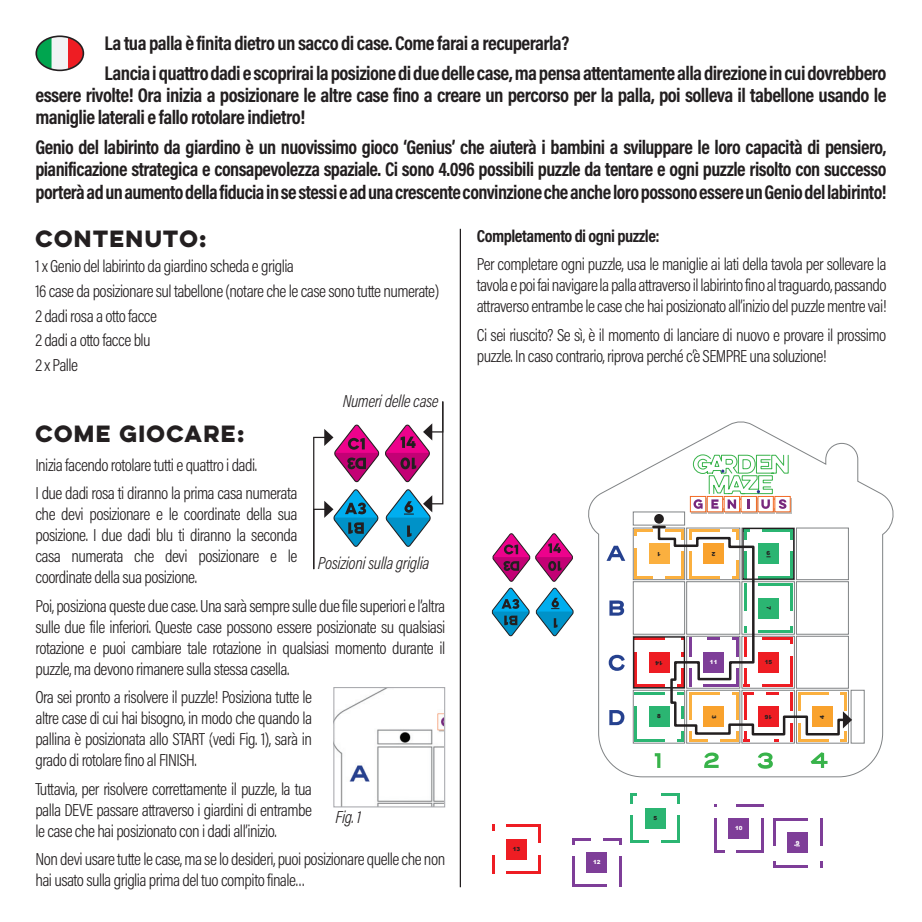
<style>
.page{position:relative;width:922px;height:922px;background:#fff}
.page>*{position:absolute;margin:0;border:0;box-sizing:border-box;transform-origin:0 0}
.t1{font:700 21px "Lulo Clean One";letter-spacing:-.16em;color:#231f20}
.t2{font:700 20px/22.2px "Acumin Pro Cond";letter-spacing:-.03em;color:#231f20}
.t3{font:300 17.5px/21px "Acumin Pro Cond";letter-spacing:-.03em;color:#231f20;text-align:justify}
.t4{font:italic 300 17.5px "Acumin Pro Cond";letter-spacing:-.02em;color:#231f20}
.t5{font:700 17.5px "Acumin Pro Cond";letter-spacing:-.03em;color:#231f20}
.t6{font:900 5.5px "Arial";color:#231f20}
.t7{font:900 5.5px "Arial";color:#fff}
</style>
<div class="page">
<hr style="left:459px;top:229px;width:2px;height:658px;background:#231f20">
<svg style="left:588px;top:421px;width:306px;height:356px"></svg>
<svg style="left:606px;top:545px;width:19px;height:15px"></svg>
<svg style="left:609px;top:600px;width:15px;height:15px"></svg>
<svg style="left:608px;top:654px;width:16px;height:16px"></svg>
<svg style="left:609px;top:709px;width:15px;height:16px"></svg>
<svg style="left:654px;top:753px;width:6px;height:14px"></svg>
<svg style="left:704px;top:752px;width:14px;height:15px"></svg>
<svg style="left:757px;top:752px;width:15px;height:16px"></svg>
<svg style="left:810px;top:752px;width:17px;height:15px"></svg>
<svg style="left:708px;top:509px;width:15px;height:4px"></svg>
<svg style="left:759px;top:509px;width:15px;height:4px"></svg>
<svg style="left:691px;top:508px;width:15px;height:5px"></svg>
<svg style="left:742px;top:508px;width:15px;height:5px"></svg>
<svg style="left:725px;top:509px;width:15px;height:4px"></svg>
<svg style="left:775px;top:498px;width:16px;height:15px"></svg>
<div style="left:712px;top:499px;width:31px;height:10px;background:#f37535"></div>
<div style="left:768px;top:499px;width:8px;height:10px;background:#f37738"></div>
<svg style="left:706px;top:508px;width:16px;height:4px"></svg>
<svg style="left:757px;top:508px;width:16px;height:4px"></svg>
<svg style="left:690px;top:496px;width:15px;height:16px"></svg>
<div style="left:740px;top:496px;width:16px;height:16px;background:#fff"></div>
<svg style="left:723px;top:508px;width:16px;height:4px"></svg>
<svg style="left:774px;top:496px;width:16px;height:16px"></svg>
<svg style="left:692px;top:454px;width:96px;height:54px"></svg>
<div style="left:634px;top:529px;width:49px;height:49px;background:#fff"></div>
<div style="left:648px;top:543px;width:21px;height:21px;background:#fbb03f"></div>
<hr style="left:634px;top:547px;width:2px;height:31px;background:#fbb03f">
<hr style="left:634px;top:575px;width:19px;height:3px;background:#fbb03f">
<div style="left:743px;top:691px;width:49px;height:50px;background:#fff"></div>
<div style="left:688px;top:691px;width:50px;height:50px;background:#fff"></div>
<hr style="left:719px;top:738px;width:19px;height:3px;background:#fbb03f">
<hr style="left:688px;top:738px;width:19px;height:3px;background:#fbb03f">
<svg style="left:735px;top:736px;width:15px;height:5px"></svg>
<div style="left:797px;top:691px;width:50px;height:50px;background:#fff"></div>
<hr style="left:797px;top:722px;width:3px;height:19px;background:#fbb03f">
<hr style="left:797px;top:738px;width:31px;height:3px;background:#fbb03f">
<hr style="left:844px;top:691px;width:3px;height:19px;background:#fbb03f">
<div style="left:634px;top:691px;width:49px;height:50px;background:#fff"></div>
<div style="left:648px;top:706px;width:21px;height:20px;background:#2bb572"></div>
<hr style="left:634px;top:706px;width:2px;height:35px;background:#2bb572">
<hr style="left:634px;top:738px;width:31px;height:3px;background:#2bb572">
<svg style="left:677px;top:736px;width:14px;height:5px"></svg>
<svg style="left:632px;top:635px;width:24px;height:59px"></svg>
<div style="left:654px;top:514px;width:9px;height:9px;background:#231f20;border-radius:50%"></div>
<svg style="left:656px;top:524px;width:190px;height:212px"></svg>
<svg style="left:840px;top:711px;width:11px;height:30px"></svg>
<svg style="left:634px;top:525px;width:57px;height:14px"></svg>
<div style="left:728px;top:818px;width:20px;height:20px;background:#7e3e98"></div>
<hr style="left:714px;top:818px;width:2px;height:34px;background:#7e3e98">
<hr style="left:736px;top:803px;width:27px;height:3px;background:#7e3e98">
<hr style="left:736px;top:850px;width:27px;height:2px;background:#7e3e98">
<svg style="left:716px;top:850px;width:8px;height:2px"></svg>
<hr style="left:760px;top:818px;width:3px;height:34px;background:#7e3e98">
<div style="left:586px;top:852px;width:21px;height:20px;background:#7e3e98"></div>
<hr style="left:602px;top:837px;width:19px;height:3px;background:#7e3e98">
<hr style="left:572px;top:837px;width:18px;height:3px;background:#7e3e98">
<svg style="left:618px;top:837px;width:3px;height:7px"></svg>
<hr style="left:572px;top:856px;width:2px;height:31px;background:#7e3e98">
<hr style="left:572px;top:884px;width:35px;height:3px;background:#7e3e98">
<hr style="left:618px;top:856px;width:3px;height:31px;background:#7e3e98">
<div style="left:506px;top:838px;width:20px;height:21px;background:#ee1d23"></div>
<hr style="left:538px;top:824px;width:3px;height:19px;background:#ee1d23">
<svg style="left:492px;top:824px;width:2px;height:6px"></svg>
<hr style="left:491px;top:854px;width:3px;height:19px;background:#ee1d23">
<hr style="left:506px;top:871px;width:35px;height:2px;background:#ee1d23">
<hr style="left:506px;top:824px;width:35px;height:2px;background:#ee1d23">
<hr style="left:538px;top:854px;width:3px;height:19px;background:#ee1d23">
<div style="left:645px;top:807px;width:20px;height:21px;background:#2bb572"></div>
<svg style="left:677px;top:796px;width:2px;height:7px"></svg>
<svg style="left:630px;top:793px;width:7px;height:10px"></svg>
<hr style="left:677px;top:815px;width:2px;height:27px;background:#2bb572">
<hr style="left:630px;top:815px;width:3px;height:27px;background:#2bb572">
<hr style="left:661px;top:793px;width:18px;height:3px;background:#2bb572">
<svg style="left:633px;top:840px;width:16px;height:2px"></svg>
<svg style="left:661px;top:840px;width:16px;height:2px"></svg>
<div style="left:787px;top:832px;width:20px;height:21px;background:#7e3e98"></div>
<hr style="left:772px;top:818px;width:35px;height:2px;background:#7e3e98">
<hr style="left:772px;top:818px;width:3px;height:27px;background:#7e3e98">
<hr style="left:819px;top:818px;width:3px;height:27px;background:#7e3e98">
<hr style="left:772px;top:864px;width:35px;height:3px;background:#7e3e98">
<svg style="left:820px;top:861px;width:2px;height:6px"></svg>
<svg style="left:491px;top:533px;width:83px;height:104px"></svg>
<svg style="left:313px;top:401px;width:131px;height:169px"></svg>
<img style="left:335px;top:688px;width:108px;height:117px">
<div style="left:333px;top:686px;width:112px;height:121px;border:1px solid #a8a9ad"></div>
<svg style="left:35px;top:35px;width:50px;height:37px"></svg>
<p class="t2" style="left:105px;top:28px;width:783px;line-height:29.5px">La tua palla è finita dietro un sacco di case. Come farai a recuperarla?<br>Lancia i quattro dadi e scoprirai la posizione di due delle case, ma pensa attentamente alla direzione in cui dovrebbero</p>
<p class="t2" style="left:35px;top:83px;width:852px">essere rivolte! Ora inizia a posizionare le altre case fino a creare un percorso per la palla, poi solleva il tabellone usando le maniglie laterali e fallo rotolare indietro!</p>
<p class="t2" style="left:35px;top:135px;width:852px;text-align:justify">Genio del labirinto da giardino è un nuovissimo gioco ‘Genius’ che aiuterà i bambini a sviluppare le loro capacità di pensiero, pianificazione strategica e consapevolezza spaziale. Ci sono 4.096 possibili puzzle da tentare e ogni puzzle risolto con successo porterà ad un aumento della fiducia in se stessi e ad una crescente convinzione che anche loro possono essere un Genio del labirinto!</p>
<p class="t1" style="left:35px;top:222px;width:177px">CONTENUTO:</p>
<p class="t3" style="left:35px;top:253px;width:405px;line-height:24.8px;text-align:left">1 x Genio del labirinto da giardino scheda e griglia<br>16 case da posizionare sul tabellone (notare che le case sono tutte numerate)<br>2 dadi rosa a otto facce<br>2 dadi a otto facce blu<br>2 x Palle</p>
<p class="t4" style="left:343px;top:390px;width:97px">Numeri delle case</p>
<p class="t1" style="left:35px;top:417px;width:215px">COME GIOCARE:</p>
<p class="t3" style="left:35px;top:450px;width:263px;line-height:28.5px">Inizia facendo rotolare tutti e quattro i dadi.<br>I due dadi rosa ti diranno la prima casa numerata</p>
<p class="t3" style="left:35px;top:503px;width:263px">che devi posizionare e le coordinate della sua posizione. I due dadi blu ti diranno la seconda casa numerata che devi posizionare e le coordinate della sua posizione.</p>
<p class="t3" style="left:35px;top:594px;width:411px">Poi, posiziona queste due case. Una sarà sempre sulle due file superiori e l’altra sulle due file inferiori. Queste case possono essere posizionate su qualsiasi rotazione e puoi cambiare tale rotazione in qualsiasi momento durante il puzzle, ma devono rimanere sulla stessa casella.</p>
<p class="t3" style="left:35px;top:686px;width:278px">Ora sei pronto a risolvere il puzzle! Posiziona tutte le altre case di cui hai bisogno, in modo che quando la pallina è posizionata allo START (vedi Fig. 1), sarà in grado di rotolare fino al FINISH.</p>
<p class="t3" style="left:35px;top:777px;width:278px">Tuttavia, per risolvere correttamente il puzzle, la tua palla DEVE passare attraverso i giardini di entrambe le case che hai posizionato con i dadi all’inizio.</p>
<p class="t3" style="left:35px;top:848px;width:411px">Non devi usare tutte le case, ma se lo desideri, puoi posizionare quelle che non hai usato sulla griglia prima del tuo compito finale…</p>
<p class="t4" style="left:317px;top:552px;width:113px">Posizioni sulla griglia</p>
<p class="t4" style="left:335px;top:805px;width:27px">Fig. 1</p>
<p class="t5" style="left:476px;top:224px;width:184px">Completamento di ogni puzzle:</p>
<p class="t3" style="left:476px;top:253px;width:411px">Per completare ogni puzzle, usa le maniglie ai lati della tavola per sollevare la tavola e poi fai navigare la palla attraverso il labirinto fino al traguardo, passando attraverso entrambe le case che hai posizionato all’inizio del puzzle mentre vai!</p>
<p class="t3" style="left:476px;top:324px;width:411px">Ci sei riuscito? Se sì, è il momento di lanciare di nuovo e provare il prossimo puzzle. In caso contrario, riprova perché c’è SEMPRE una soluzione!</p>
<p class="t6" style="left:660px;top:558px;width:5px;rotate:-180deg">1</p>
<p class="t6" style="left:715px;top:558px;width:5px;rotate:-180deg">2</p>
<p class="t6" style="left:766px;top:549px;width:5px">6</p>
<p class="t6" style="left:772px;top:606px;width:5px;rotate:90deg">7</p>
<p class="t6" style="left:662px;top:666px;width:9px;rotate:-180deg">14</p>
<p class="t6" style="left:764px;top:657px;width:9px">15</p>
<p class="t7" style="left:709px;top:657px;width:9px">11</p>
<p class="t6" style="left:512px;top:844px;width:9px">13</p>
<p class="t7" style="left:593px;top:857px;width:9px">12</p>
<p class="t6" style="left:657px;top:712px;width:5px">8</p>
<p class="t6" style="left:653px;top:813px;width:5px">5</p>
<p class="t6" style="left:718px;top:714px;width:5px;rotate:90deg">3</p>
<p class="t6" style="left:817px;top:718px;width:5px;rotate:-90deg">4</p>
<p class="t6" style="left:772px;top:721px;width:9px;rotate:-180deg">16</p>
<p class="t7" style="left:735px;top:823px;width:9px">10</p>
<p class="t7" style="left:795px;top:838px;width:5px">9</p>
</div>
